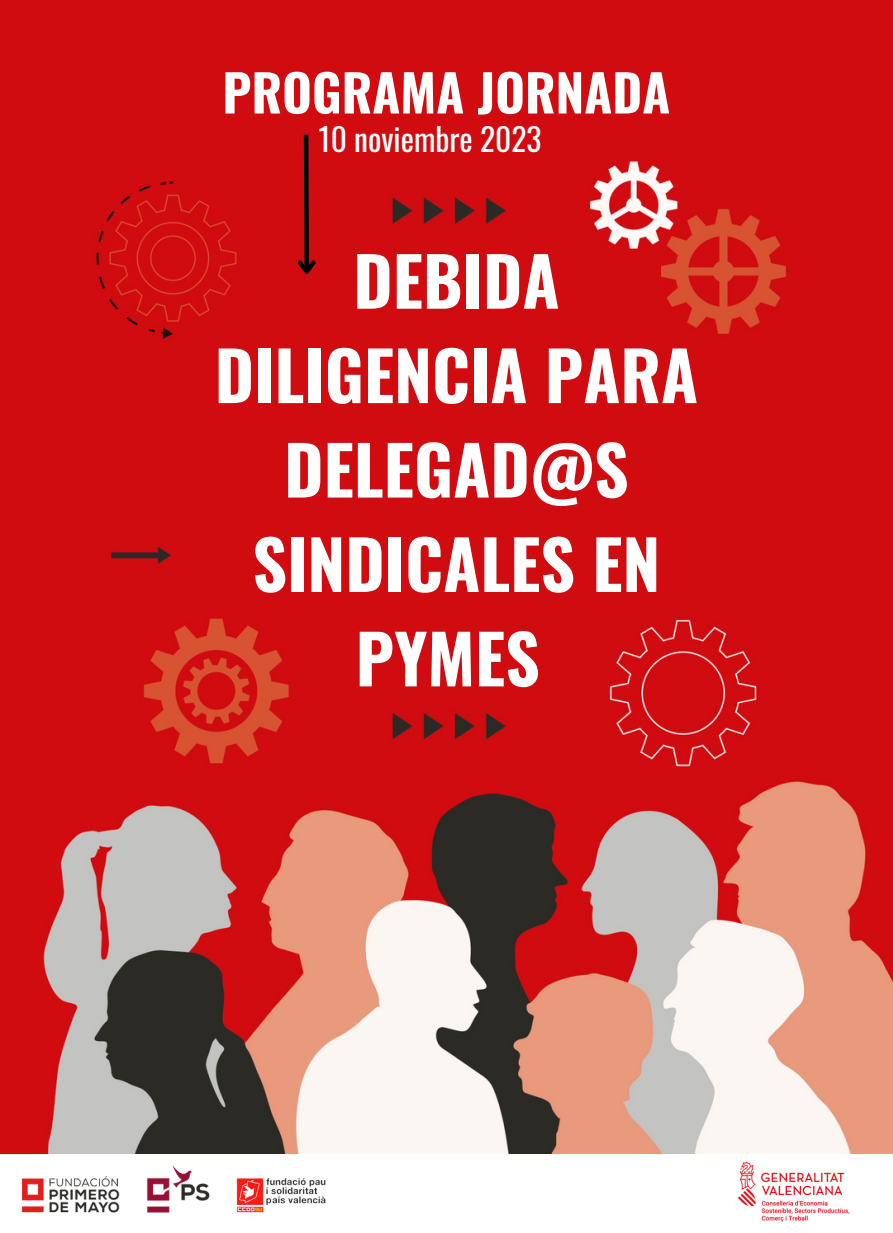
<style>
.page{position:relative;width:893px;height:1233px;background:#fff}
.page>*{position:absolute;margin:0;border:0;box-sizing:border-box;transform-origin:0 0}
.t1{font:700 67.5px/94.3px "Oswald";color:#fff;text-align:center}
.t2{font:700 51px "Oswald";color:#fff}
.t3{font:31.5px "Oswald";color:#fff}
</style>
<div class="page">
<div style="left:0;top:0;width:892px;height:117px;background:#d00c11"></div>
<img style="left:738px;top:1161px;width:112px;height:61px">
<img style="left:21px;top:1165px;width:305px;height:48px">
<img style="left:0;top:117px;width:892px;height:1037px">
<div style="left:309px;top:188px;width:40px;height:86px;background:#d00c11"></div>
<svg style="left:293px;top:130px;width:27px;height:149px"></svg>
<p class="t2" style="left:222px;top:53px;width:449px">PROGRAMA JORNADA</p>
<p class="t3" style="left:318px;top:115px;width:224px">10 noviembre 2023</p>
<p class="t1" style="left:214px;top:231px;width:485px">DEBIDA<br>DILIGENCIA PARA<br>DELEGAD@S<br>SINDICALES EN<br>PYMES</p>
</div>
